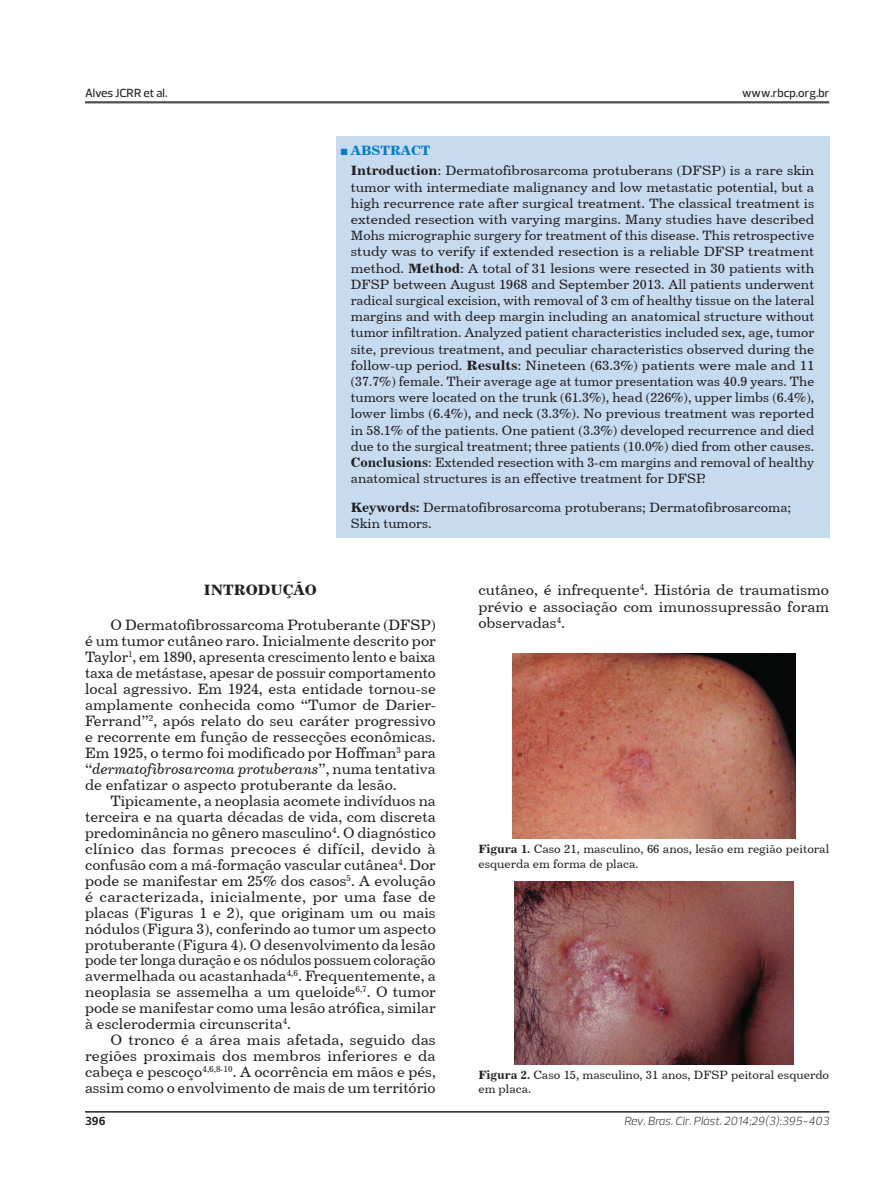
<style>
.page{position:relative;width:893px;height:1191px;background:#fff}
.page>*{position:absolute;margin:0;border:0;box-sizing:border-box;transform-origin:0 0}
.t1{font:15px/15.9px "Century 731 BT Roman A";color:#231f20;text-align:justify}
.t2{font:15px "Century 731 BT Italic A";color:#231f20}
.t3{font:15px "Century 731 BT Roman A";color:#231f20;scale:.94 1}
.t4{font:15px "Century 731 BT Roman A";letter-spacing:.02em;color:#231f20}
.t5{font:15px "Century 731 BT Bold A";color:#231f20}
.t6{font:13.5px/16.2px "Century 731 BT Roman A";color:#231f20;text-align:justify;scale:1.04 1}
.t7{font:13.5px/16.2px "Century 731 BT Roman A";color:#231f20}
.t8{font:13.5px "Century 731 BT Bold A";color:#007ec5}
.t9{font:12px/14.4px "Century 731 BT Roman A";color:#231f20}
.t10{font:italic 300 12px "Prelo";color:#231f20}
.t11{font:500 12px "Prelo";color:#231f20}
.t12{font:700 12px "Prelo";color:#231f20}
.s1{font-family:"Times New Roman";font-weight:700}
.s2{font-family:"Century 731 BT Bold A"}
.s3{font-family:"Century 731 BT Roman A"}
</style>
<div class="page">
<hr style="left:85px;top:102px;width:744px;height:1px;background:#231f20">
<hr style="left:85px;top:1111px;width:744px;height:1px;background:#231f20">
<div style="left:336px;top:136px;width:493px;height:402px;background:#c6daf0"></div>
<img style="left:512px;top:653px;width:284px;height:186px">
<img style="left:514px;top:881px;width:279px;height:183px">
<p class="t11" style="left:85px;top:85px;width:84px">Alves JCRR et al.</p>
<p class="t11" style="left:742px;top:85px;width:89px">www.rbcp.org.br</p>
<p class="t8" style="left:340px;top:142px;width:92px"><span class="s1">■</span> ABSTRACT</p>
<p class="t6" style="left:351px;top:162px;width:447px"><span class="s2">Introduction</span>: Dermatofibrosarcoma protuberans (DFSP) is a rare skin tumor with intermediate malignancy and low metastatic potential, but a high recurrence rate after surgical treatment. The classical treatment is extended resection with varying margins. Many studies have described Mohs micrographic surgery for treatment of this disease. This retrospective study was to verify if extended resection is a reliable DFSP treatment method. <span class="s2">Method</span>: A total of 31 lesions were resected in 30 patients with DFSP between August 1968 and September 2013. All patients underwent radical surgical excision, with removal of 3 cm of healthy tissue on the lateral margins and with deep margin including an anatomical structure without tumor infiltration. Analyzed patient characteristics included sex, age, tumor site, previous treatment, and peculiar characteristics observed during the follow-up period. <span class="s2">Results</span>: Nineteen (63.3%) patients were male and 11 (37.7%) female. Their average age at tumor presentation was 40.9 years. The tumors were located on the trunk (61.3%), head (226%), upper limbs (6.4%), lower limbs (6.4%), and neck (3.3%). No previous treatment was reported in 58.1% of the patients. One patient (3.3%) developed recurrence and died due to the surgical treatment; three patients (10.0%) died from other causes.<br><span class="s2">Conclusions</span>: Extended resection with 3-cm margins and removal of healthy anatomical structures is an effective treatment for DFSP.</p>
<p class="t7" style="left:351px;top:499px;width:442px"><span class="s2">Keywords:</span> Dermatofibrosarcoma protuberans; Dermatofibrosarcoma;<br>Skin tumors.</p>
<p class="t5" style="left:204px;top:581px;width:115px">INTRODUÇÃO</p>
<p class="t1" style="left:85px;top:617px;width:352px;text-indent:26px">O Dermatofibrossarcoma Protuberante (DFSP) é um tumor cutâneo raro. Inicialmente descrito por Taylor<sup>1</sup>, em 1890, apresenta crescimento lento e baixa taxa de metástase, apesar de possuir comportamento local agressivo. Em 1924, esta entidade tornou-se amplamente conhecida como “Tumor de Darier-Ferrand”<sup>2</sup>, após relato do seu caráter progressivo e recorrente em função de ressecções econômicas.<br>Em 1925, o termo foi modificado por Hoffman<sup>3</sup> para</p>
<p class="t2" style="left:85px;top:759px;width:352px"><span class="s3">“</span>dermatofibrosarcoma protuberans<span class="s3">”, numa tentativa</span></p>
<p class="t1" style="left:85px;top:776px;width:313px">de enfatizar o aspecto protuberante da lesão.</p>
<p class="t1" style="left:111px;top:792px;width:327px">Tipicamente, a neoplasia acomete indivíduos na</p>
<p class="t1" style="left:85px;top:808px;width:352px">terceira e na quarta décadas de vida, com discreta</p>
<p class="t1" style="left:85px;top:824px;width:352px">predominância no gênero masculino<sup>4</sup>. O diagnóstico</p>
<p class="t4" style="left:85px;top:839px;width:352px">clínico das formas precoces é difícil, devido à</p>
<p class="t1" style="left:85px;top:856px;width:352px">confusão com a má-formação vascular cutânea<sup>4</sup>. Dor</p>
<p class="t1" style="left:85px;top:872px;width:352px">pode se manifestar em 25% dos casos<sup>5</sup>. A evolução</p>
<p class="t1" style="left:85px;top:888px;width:352px">é caracterizada, inicialmente, por uma fase de</p>
<p class="t1" style="left:85px;top:904px;width:352px">placas (Figuras 1 e 2), que originam um ou mais</p>
<p class="t1" style="left:85px;top:920px;width:352px">nódulos (Figura 3), conferindo ao tumor um aspecto</p>
<p class="t1" style="left:85px;top:936px;width:352px">protuberante (Figura 4). O desenvolvimento da lesão</p>
<p class="t3" style="left:85px;top:951px;width:374px">pode ter longa duração e os nódulos possuem coloração</p>
<p class="t1" style="left:85px;top:968px;width:352px">avermelhada ou acastanhada<sup>4,6</sup>. Frequentemente, a</p>
<p class="t1" style="left:85px;top:984px;width:352px">neoplasia se assemelha a um queloide<sup>6,7</sup>. O tumor</p>
<p class="t1" style="left:85px;top:1000px;width:352px">pode se manifestar como uma lesão atrófica, similar</p>
<p class="t1" style="left:85px;top:1016px;width:208px">à esclerodermia circunscrita<sup>4</sup>.</p>
<p class="t1" style="left:111px;top:1031px;width:327px">O tronco é a área mais afetada, seguido das</p>
<p class="t1" style="left:85px;top:1047px;width:352px">regiões proximais dos membros inferiores e da</p>
<p class="t1" style="left:85px;top:1063px;width:352px">cabeça e pescoço<sup>4,6,8-10</sup>. A ocorrência em mãos e pés,</p>
<p class="t1" style="left:85px;top:1079px;width:352px">assim como o envolvimento de mais de um território</p>
<p class="t1" style="left:478px;top:581px;width:352px;line-height:16.6px">cutâneo, é infrequente<sup>4</sup>. História de traumatismo prévio e associação com imunossupressão foram observadas<sup>4</sup>.</p>
<p class="t9" style="left:478px;top:841px;width:352px"><span class="s2">Figura 1.</span> Caso 21, masculino, 66 anos, lesão em região peitoral esquerda em forma de placa.</p>
<p class="t9" style="left:478px;top:1067px;width:352px"><span class="s2">Figura 2.</span> Caso 15, masculino, 31 anos, DFSP peitoral esquerdo em placa.</p>
<p class="t12" style="left:85px;top:1114px;width:22px">396</p>
<p class="t10" style="left:624px;top:1114px;width:207px">Rev. Bras. Cir. Plást. 2014;29(3):395-403</p>
</div>
